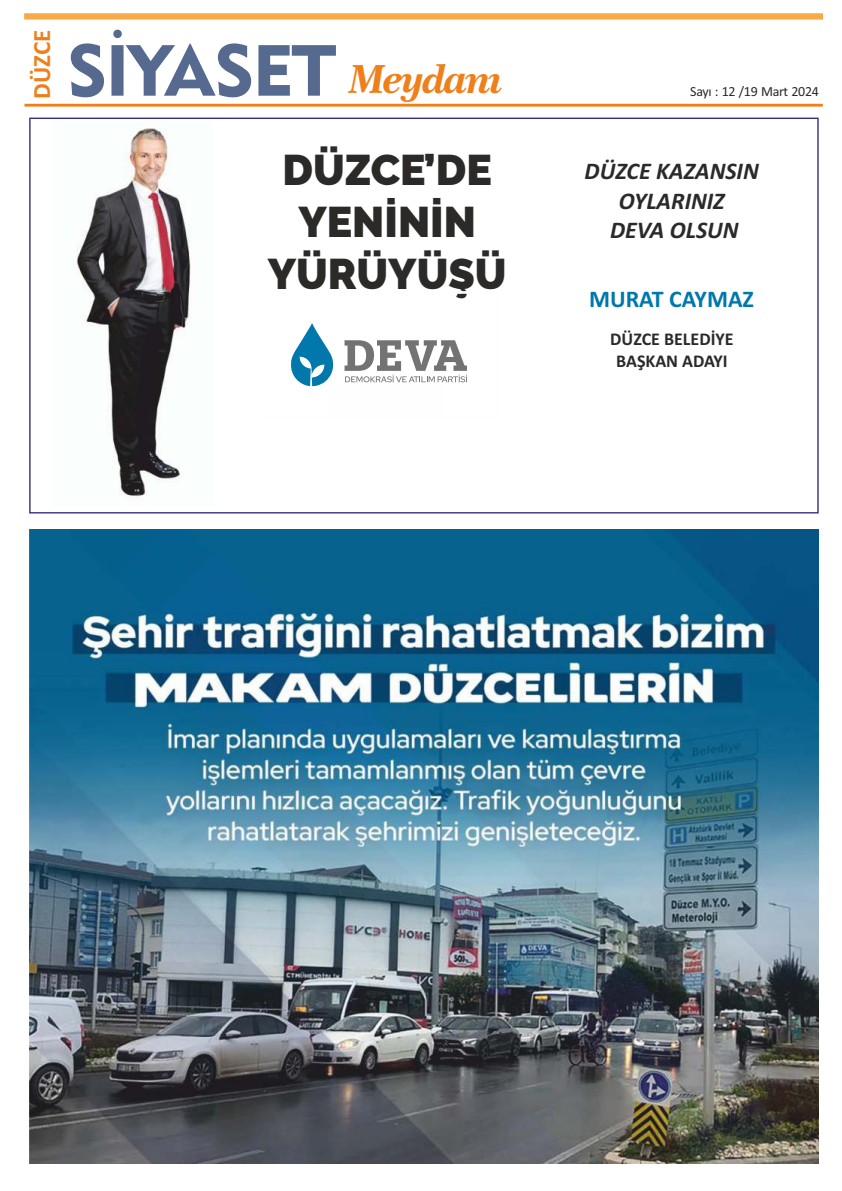
<style>
.page{position:relative;width:842px;height:1191px;background:#fff}
.page>*{position:absolute;margin:0;border:0;box-sizing:border-box;transform-origin:0 0}
.t1{font:71.4px "Geometric 415 BT Black A";letter-spacing:-.02em;color:#56698f}
.t2{font:100 42.7px/52.1px "Raleway";color:#2b2a29;text-align:center}
.t3{font:700 25px "Calibri";color:#ef7f1a}
.t4{font:italic 700 24px/29.3px "Calibri";color:#2b2a29;text-align:center}
.t5{font:700 24px "Calibri";color:#0078ab}
.t6{font:700 18px/22px "Calibri";color:#2b2a29;text-align:center}
.t7{font:14px "Calibri";letter-spacing:-.025em;color:#2b2a29}
.s1{font-family:"Century 751 BT Bold Italic B";font-size:39px;color:#ef7f1a}
</style>
<div class="page">
<hr style="left:25px;top:104px;width:798px;height:3px;background:#ef7f1a">
<div style="left:25px;top:14px;width:798px;height:5px;background:#f7aa47"></div>
<img style="left:76px;top:128px;width:115px;height:370px">
<svg style="left:291px;top:323px;width:176px;height:64px"></svg>
<div style="left:328px;top:383px;width:116px;height:32px;background:#fefefe"></div>
<img style="left:30px;top:529px;width:789px;height:634px">
<p class="t3" style="left:31px;top:99px;width:70px;rotate:-90deg">DÜZCE</p>
<h1 class="t1" style="left:68px;top:41px;width:437px">SİYASET <span class="s1">Meydanı</span></h1>
<h2 class="t2" style="left:268px;top:144px;width:240px">DÜZCE’DE<br>YENİNİN<br>YÜRÜYÜŞÜ</h2>
<p class="t7" style="left:690px;top:86px;width:130px">Sayı : 12 /19 Mart 2024</p>
<p class="t4" style="left:585px;top:159px;width:176px">DÜZCE KAZANSIN<br>OYLARINIZ<br>DEVA OLSUN</p>
<p class="t5" style="left:589px;top:289px;width:166px">MURAT CAYMAZ</p>
<p class="t6" style="left:610px;top:329px;width:125px">DÜZCE BELEDİYE<br>BAŞKAN ADAYI</p>
</div>
